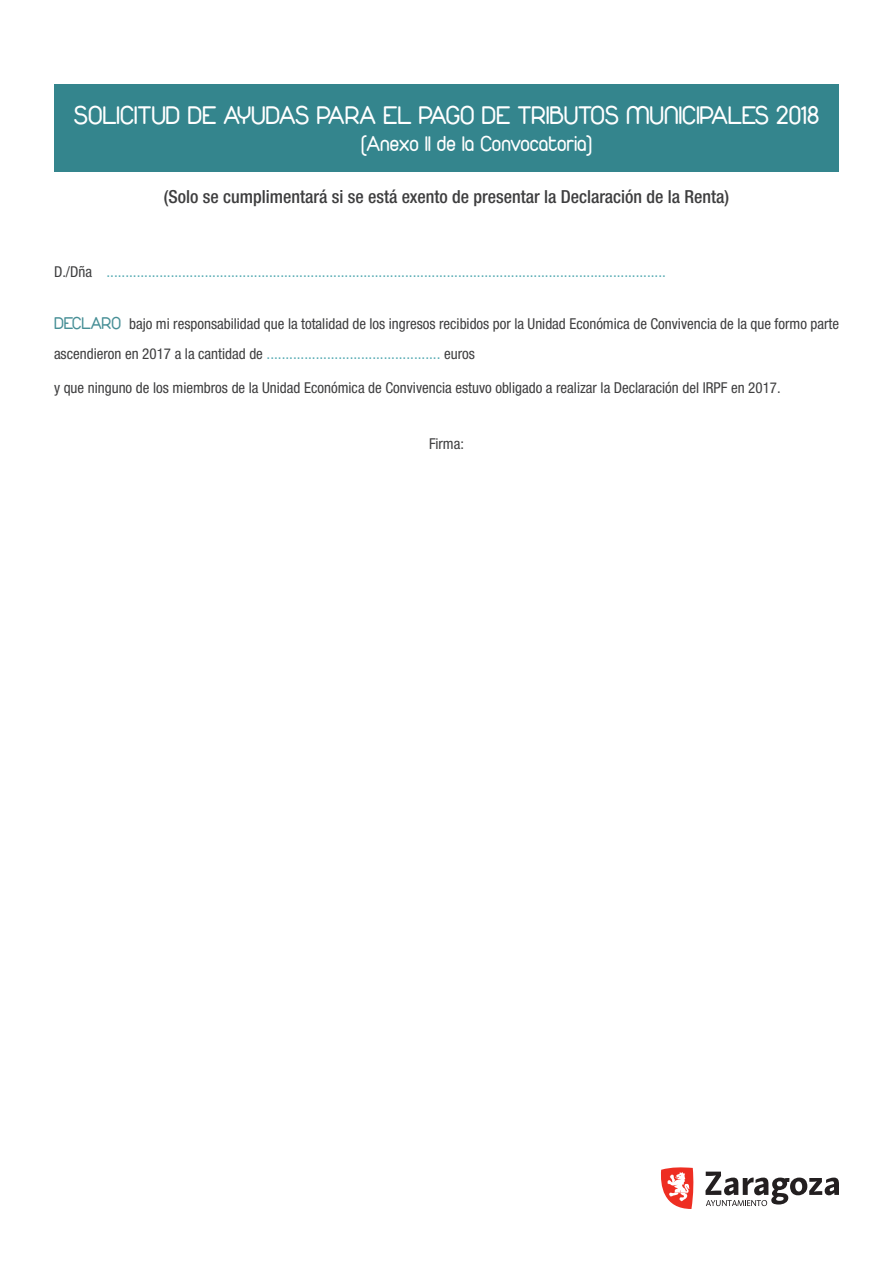
<style>
.page{position:relative;width:893px;height:1263px;background:#fff}
.page>*{position:absolute;margin:0;border:0;box-sizing:border-box;transform-origin:0 0}
.titular{font:27px "Duepuntozero";color:#fff}
.texto_corrido{font:22.5px "Duepuntozero";color:#fff}
.texto_corrido-2{font:500 condensed 18px "Helvetica Neue";color:#3e3e3f}
.texto_corrido-3{font:condensed 15.75px "Helvetica Neue";color:#58acb4}
.texto_corrido-4{font:condensed 15px "Helvetica Neue";color:#3e3e3f}
.s1{font-size:15px;color:#3e3e3f}
.s2{font-family:"Duepuntozero";font-stretch:normal;font-size:18px;color:#478f96}
</style>
<div class="page">
<div style="left:54px;top:84px;width:785px;height:88px;background:#34858d"></div>
<svg style="left:661px;top:1167px;width:33px;height:42px"></svg>
<svg style="left:705px;top:1171px;width:134px;height:35px"></svg>
<p class="titular" style="left:74px;top:100px;width:747px">SOLICITUD DE AYUDAS PARA EL PAGO DE TRIBUTOS MUNICIPALES 2018</p>
<p class="texto_corrido" style="left:361px;top:131px;width:232px">(Anexo II de la Convocatoria)</p>
<p class="texto_corrido-2" style="left:164px;top:186px;width:567px">(Solo se cumplimentará si se está exento de presentar la Declaración de la Renta)</p>
<p class="texto_corrido-3" style="left:54px;top:263px;width:613px"><span class="s1">D./Dña</span> ....................................................................................................................................................</p>
<p class="texto_corrido-4" style="left:54px;top:315px;width:786px"><span class="s2">DECLARO</span> bajo mi responsabilidad que la totalidad de los ingresos recibidos por la Unidad Económica de Convivencia de la que formo parte</p>
<p class="texto_corrido-3" style="left:54px;top:344px;width:422px"><span class="s1">ascendieron en 2017 a la cantidad de</span> .............................................. <span class="s1">euros</span></p>
<p class="texto_corrido-4" style="left:54px;top:379px;width:728px">y que ninguno de los miembros de la Unidad Económica de Convivencia estuvo obligado a realizar la Declaración del IRPF en 2017.</p>
<p class="texto_corrido-4" style="left:429px;top:435px;width:36px">Firma:</p>
</div>
